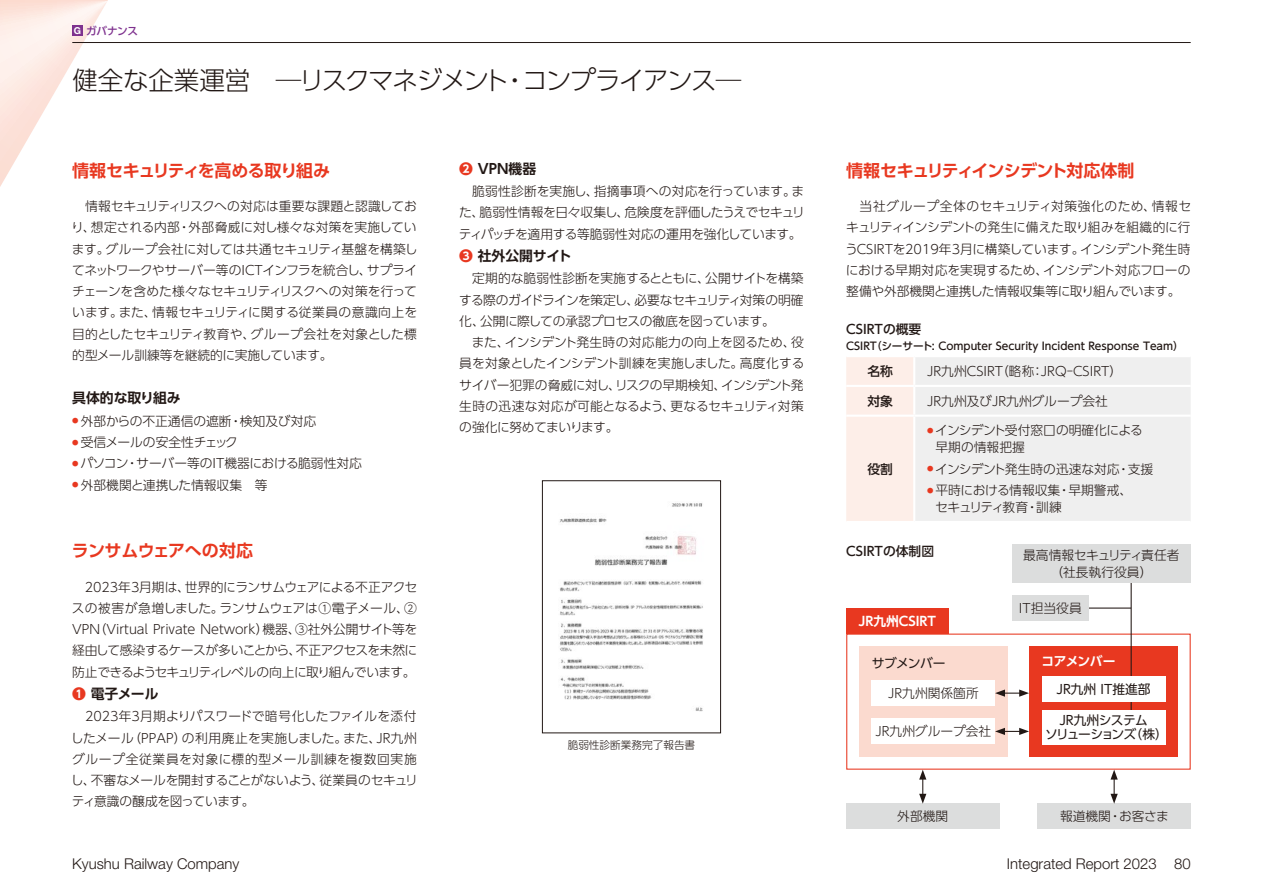
<style>
.page{position:relative;width:1263px;height:893px;background:#fff}
.page>*{position:absolute;margin:0;border:0;box-sizing:border-box;transform-origin:0 0}
.t1{font:300 25.5px "UD Shin Go Pro";letter-spacing:-.055em;color:#221815}
.t2{font:700 16.95px "UD Shin Go Pro De";letter-spacing:-.035em;color:#e83820}
.t3{font:300 14.85px "Helvetica Neue LT Std";color:#221815}
.t4{font:700 13.8px "UD Shin Go Pro De";color:#221815}
.t5{font:300 12.75px/21.3px "UD Shin Go Pro";letter-spacing:-.015em;color:#221815;text-align:justify}
.t6{font:12.75px/14.9px "UD Shin Go Pro";letter-spacing:-.035em;color:#221815;text-align:center}
.t7{font:500 12.75px "UD Shin Go Pro";color:#221815}
.t8{font:700 12.75px "UD Shin Go Pro De";color:#fff}
.t9{font:12.75px "UD Shin Go Pro";color:#221815}
.t10{font:500 10.65px "UD Shin Go Pro";color:#221815}
.t11{font:300 10.65px "UD Shin Go Pro";color:#221815}
.t12{font:500 10.65px "UD Shin Go Pro";letter-spacing:-.035em;color:#7e318e}
.s1{font-family:"Helvetica Neue LT Std";font-weight:700;font-size:9.6px;color:#fff}
.s2{font-family:"UD Shin Go Pro";color:#e83820}
</style>
<div class="page">
<svg style="left:0;top:0;width:108px;height:187px"></svg>
<hr style="left:72px;top:42px;width:1119px;height:1px;background:#221815">
<div style="left:846px;top:357px;width:67px;height:164px;background:#fdeee8"></div>
<div style="left:915px;top:357px;width:276px;height:164px;background:#efefef"></div>
<hr style="left:846px;top:385px;width:68px;height:2px;background:#fff">
<hr style="left:914px;top:385px;width:277px;height:2px;background:#fff">
<hr style="left:846px;top:415px;width:68px;height:2px;background:#fff">
<hr style="left:914px;top:415px;width:277px;height:2px;background:#fff">
<img style="left:559px;top:503px;width:144px;height:209px">
<div style="left:542px;top:480px;width:179px;height:253px;border:1px solid #221815"></div>
<div style="left:1029px;top:646px;width:149px;height:111px;background:#e83820"></div>
<div style="left:846px;top:608px;width:102px;height:26px;background:#e83820"></div>
<div style="left:846px;top:804px;width:153px;height:25px;background:#dcdddd"></div>
<div style="left:1037px;top:804px;width:154px;height:25px;background:#dcdddd"></div>
<div style="left:859px;top:646px;width:149px;height:111px;background:#fbdacf"></div>
<div style="left:872px;top:680px;width:123px;height:26px;background:#fff"></div>
<div style="left:872px;top:719px;width:123px;height:25px;background:#fff"></div>
<svg style="left:995px;top:689px;width:34px;height:8px"></svg>
<svg style="left:919px;top:770px;width:7px;height:34px"></svg>
<svg style="left:1110px;top:770px;width:8px;height:34px"></svg>
<svg style="left:995px;top:728px;width:34px;height:7px"></svg>
<hr style="left:1130px;top:583px;width:2px;height:127px;background:#221815">
<div style="left:1042px;top:676px;width:123px;height:26px;background:#fff"></div>
<div style="left:1042px;top:710px;width:123px;height:34px;background:#fff"></div>
<div style="left:1012px;top:544px;width:179px;height:39px;background:#dcdddd"></div>
<hr style="left:1089px;top:607px;width:42px;height:2px;background:#221815">
<div style="left:1012px;top:595px;width:77px;height:26px;background:#dcdddd"></div>
<div style="left:72px;top:26px;width:11px;height:10px;background:#7e318e"></div>
<p class="t12" style="left:74px;top:22px;width:66px"><span class="s1">G</span> ガバナンス</p>
<h1 class="t1" style="left:72px;top:60px;width:670px">健全な企業運営　─リスクマネジメント・コンプライアンス─</h1>
<h2 class="t2" style="left:72px;top:156px;width:259px">情報セキュリティを高める取り組み</h2>
<p class="t5" style="left:71px;top:195px;width:348px">　情報セキュリティリスクへの対応は重要な課題と認識しており、想定される内部・外部脅威に対し様々な対策を実施しています。グループ会社に対しては共通セキュリティ基盤を構築してネットワークやサーバー等のICTインフラを統合し、サプライチェーンを含めた様々なセキュリティリスクへの対策を行っています。また、情報セキュリティに関する従業員の意識向上を目的としたセキュリティ教育や、グループ会社を対象とした標的型メール訓練等を継続的に実施しています。</p>
<p class="t4" style="left:72px;top:387px;width:110px">具体的な取り組み</p>
<p class="t5" style="left:72px;top:410px;width:245px"><sup>●</sup> 外部からの不正通信の遮断・検知及び対応</p>
<p class="t5" style="left:72px;top:431px;width:167px"><sup>●</sup> 受信メールの安全性チェック</p>
<p class="t5" style="left:72px;top:452px;width:291px"><sup>●</sup> パソコン・サーバー等のIT機器における脆弱性対応</p>
<p class="t5" style="left:72px;top:474px;width:197px"><sup>●</sup> 外部機関と連携した情報収集　等</p>
<h2 class="t2" style="left:72px;top:537px;width:183px">ランサムウェアへの対応</h2>
<p class="t5" style="left:72px;top:576px;width:347px">　2023年3月期は、世界的にランサムウェアによる不正アクセスの被害が急増しました。ランサムウェアは①電子メール、②<br>VPN（Virtual Private Network）機器、③社外公開サイト等を経由して感染するケースが多いことから、不正アクセスを未然に防止できるようセキュリティレベルの向上に取り組んでいます。</p>
<p class="t4" style="left:72px;top:682px;width:88px"><span class="s2">❶</span> 電子メール</p>
<p class="t5" style="left:71px;top:705px;width:349px">　2023年3月期よりパスワードで暗号化したファイルを添付したメール（PPAP）の利用廃止を実施しました。また、JR九州グループ全従業員を対象に標的型メール訓練を複数回実施し、不審なメールを開封することがないよう、従業員のセキュリティ意識の醸成を図っています。</p>
<p class="t4" style="left:459px;top:157px;width:78px"><span class="s2">❷</span> VPN機器</p>
<p class="t5" style="left:459px;top:180px;width:347px">　脆弱性診断を実施し、指摘事項への対応を行っています。また、脆弱性情報を日々収集し、危険度を評価したうえでセキュリティパッチを適用する等脆弱性対応の運用を強化しています。</p>
<p class="t4" style="left:459px;top:244px;width:114px"><span class="s2">❸</span> 社外公開サイト</p>
<p class="t5" style="left:459px;top:267px;width:347px;text-align:left">　定期的な脆弱性診断を実施するとともに、公開サイトを構築する際のガイドラインを策定し、必要なセキュリティ対策の明確化、公開に際しての承認プロセスの徹底を図っています。<br>　また、インシデント発生時の対応能力の向上を図るため、役員を対象としたインシデント訓練を実施しました。高度化するサイバー犯罪の脅威に対し、リスクの早期検知、インシデント発生時の迅速な対応が可能となるよう、更なるセキュリティ対策の強化に努めてまいります。</p>
<p class="t11" style="left:568px;top:737px;width:129px">脆弱性診断業務完了報告書</p>
<h2 class="t2" style="left:846px;top:156px;width:290px">情報セキュリティインシデント対応体制</h2>
<p class="t5" style="left:845px;top:195px;width:347px">　当社グループ全体のセキュリティ対策強化のため、情報セキュリティインシデントの発生に備えた取り組みを組織的に行うCSIRTを2019年3月に構築しています。インシデント発生時における早期対応を実現するため、インシデント対応フローの整備や外部機関と連携した情報収集等に取り組んでいます。</p>
<p class="t7" style="left:846px;top:319px;width:77px">CSIRTの概要</p>
<p class="t10" style="left:846px;top:337px;width:339px">CSIRT（シーサート: Computer Security Incident Response Team）</p>
<p class="t7" style="left:867px;top:361px;width:27px">名称</p>
<p class="t5" style="left:927px;top:360px;width:197px">JR九州CSIRT（略称：JRQ-CSIRT）</p>
<p class="t7" style="left:867px;top:390px;width:27px">対象</p>
<p class="t5" style="left:927px;top:390px;width:182px">JR九州及びJR九州グループ会社</p>
<p class="t7" style="left:867px;top:458px;width:27px">役割</p>
<p class="t5" style="left:935px;top:422px;width:209px;line-height:17px;text-indent:-9px"><sup>●</sup> インシデント受付窓口の明確化による早期の情報把握</p>
<p class="t5" style="left:927px;top:458px;width:228px"><sup>●</sup> インシデント発生時の迅速な対応・支援</p>
<p class="t5" style="left:935px;top:481px;width:199px;line-height:17px;text-indent:-8px"><sup>●</sup> 平時における情報収集・早期警戒、セキュリティ教育・訓練</p>
<p class="t7" style="left:846px;top:540px;width:89px">CSIRTの体制図</p>
<p class="t8" style="left:858px;top:610px;width:79px">JR九州CSIRT</p>
<p class="t6" style="left:872px;top:656px;width:75px">サブメンバー</p>
<p class="t5" style="left:888px;top:682px;width:92px">JR九州関係箇所</p>
<p class="t5" style="left:875px;top:720px;width:117px">JR九州グループ会社</p>
<p class="t5" style="left:1023px;top:546px;width:158px;line-height:17px;text-align:center">最高情報セキュリティ責任者（社長執行役員）</p>
<p class="t5" style="left:1019px;top:597px;width:64px">IT担当役員</p>
<p class="t8" style="left:1041px;top:651px;width:76px">コアメンバー</p>
<p class="t9" style="left:1056px;top:679px;width:96px">JR九州 IT推進部</p>
<p class="t6" style="left:1045px;top:712px;width:124px">JR九州システム<br>ソリューションズ（株）</p>
<p class="t5" style="left:897px;top:805px;width:53px">外部機関</p>
<p class="t5" style="left:1060px;top:805px;width:110px">報道機関・お客さま</p>
<p class="t3" style="left:72px;top:855px;width:169px">Kyushu Railway Company</p>
<p class="t3" style="left:1007px;top:855px;width:185px">Integrated Report 2023 80</p>
</div>
